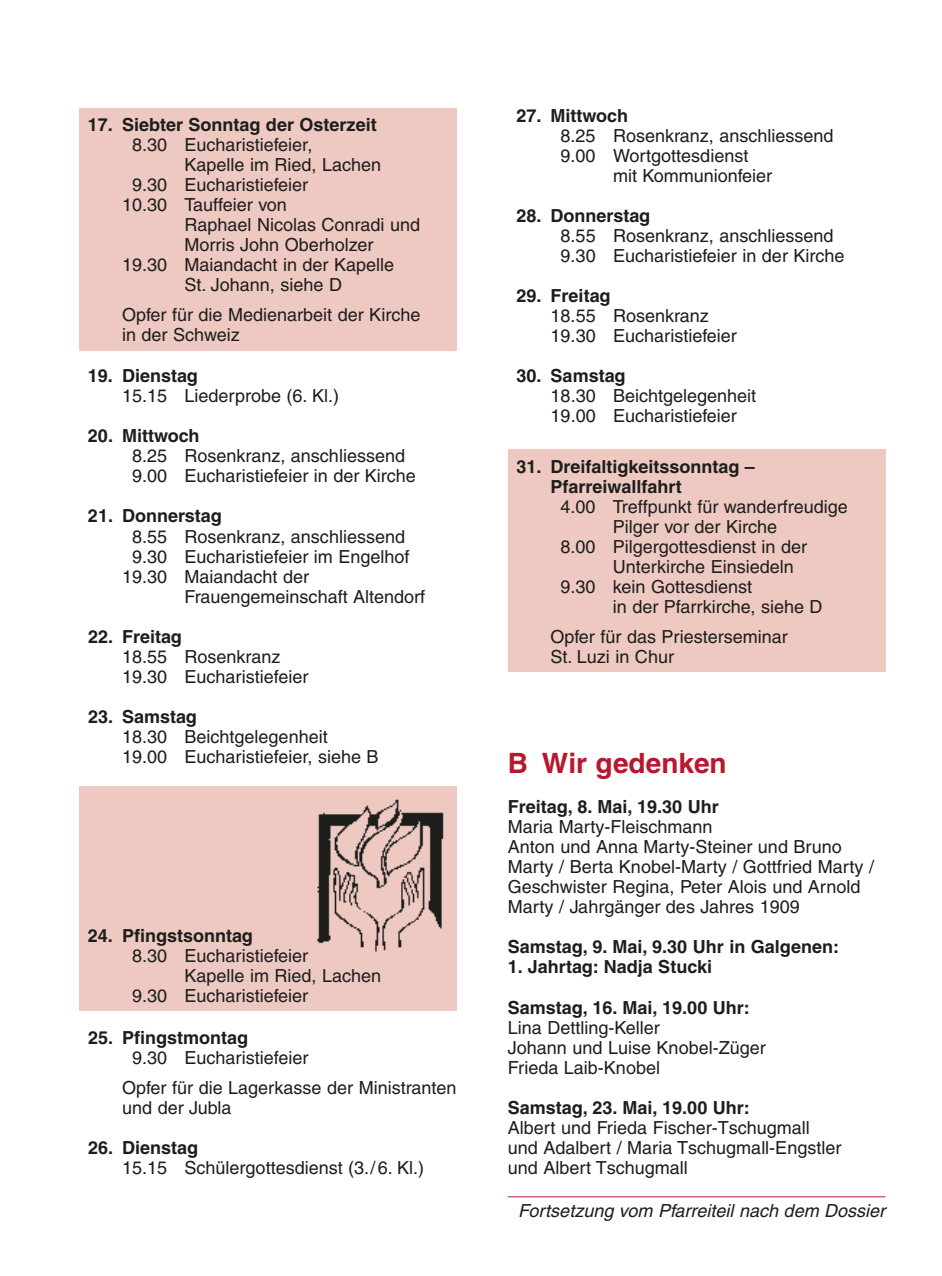
<style>
.page{position:relative;width:942px;height:1276px;background:#fff}
.page>*{position:absolute;margin:0;border:0;box-sizing:border-box;transform-origin:0 0}
.t1{font:700 28px "Helvetica";color:#b7182e}
.t2{font:18px/20px "Helvetica";color:#1d1d1b}
.t3{font:700 18px/20px "Helvetica";color:#1d1d1b}
.t4{font:italic 18px "Helvetica";color:#1d1d1b}
</style>
<div class="page">
<hr style="left:507px;top:1196px;width:377px;height:1px;background:#b7182e">
<div style="left:79px;top:787px;width:377px;height:224px;background:#edc9c2"></div>
<div style="left:507px;top:450px;width:377px;height:222px;background:#edc9c2"></div>
<div style="left:79px;top:108px;width:377px;height:242px;background:#edc9c2"></div>
<img style="left:317px;top:799px;width:127px;height:153px">
<p class="t3" style="left:88px;top:114px;width:290px">17. Siebter Sonntag der Osterzeit</p>
<p class="t2" style="left:132px;top:135px;width:182px">8.30 Eucharistiefeier,</p>
<p class="t2" style="left:184px;top:155px;width:198px">Kapelle im Ried, Lachen</p>
<p class="t2" style="left:132px;top:175px;width:178px">9.30 Eucharistiefeier</p>
<p class="t2" style="left:122px;top:195px;width:166px">10.30 Tauffeier von</p>
<p class="t2" style="left:184px;top:215px;width:237px">Raphael Nicolas Conradi und</p>
<p class="t2" style="left:184px;top:235px;width:191px">Morris John Oberholzer</p>
<p class="t2" style="left:122px;top:255px;width:273px">19.30 Maiandacht in der Kapelle</p>
<p class="t2" style="left:184px;top:275px;width:159px">St. Johann, siehe D</p>
<p class="t2" style="left:122px;top:305px;width:300px">Opfer für die Medienarbeit der Kirche in der Schweiz</p>
<p class="t3" style="left:88px;top:365px;width:111px">19. Dienstag</p>
<p class="t2" style="left:122px;top:386px;width:218px">15.15 Liederprobe (6. Kl.)</p>
<p class="t3" style="left:88px;top:426px;width:113px">20. Mittwoch</p>
<p class="t2" style="left:132px;top:446px;width:285px">8.25 Rosenkranz, anschliessend<br>9.00 Eucharistiefeier in der Kirche</p>
<p class="t3" style="left:88px;top:506px;width:135px">21. Donnerstag</p>
<p class="t2" style="left:132px;top:526px;width:274px">8.55 Rosenkranz, anschliessend</p>
<p class="t2" style="left:132px;top:546px;width:279px">9.30 Eucharistiefeier im Engelhof</p>
<p class="t2" style="left:122px;top:566px;width:188px">19.30 Maiandacht der</p>
<p class="t2" style="left:184px;top:586px;width:242px">Frauengemeinschaft Altendorf</p>
<p class="t3" style="left:88px;top:626px;width:95px">22. Freitag</p>
<p class="t2" style="left:122px;top:646px;width:188px">18.55 Rosenkranz<br>19.30 Eucharistiefeier</p>
<p class="t3" style="left:88px;top:706px;width:110px">23. Samstag</p>
<p class="t2" style="left:122px;top:726px;width:258px">18.30 Beichtgelegenheit<br>19.00 Eucharistiefeier, siehe B</p>
<p class="t3" style="left:88px;top:925px;width:166px">24. Pfingstsonntag</p>
<p class="t2" style="left:132px;top:946px;width:178px">8.30 Eucharistiefeier</p>
<p class="t2" style="left:184px;top:966px;width:198px">Kapelle im Ried, Lachen</p>
<p class="t2" style="left:132px;top:986px;width:178px">9.30 Eucharistiefeier</p>
<p class="t3" style="left:88px;top:1027px;width:161px">25. Pfingstmontag</p>
<p class="t2" style="left:122px;top:1042px;width:336px;line-height:30px;text-indent:10px">9.30 Eucharistiefeier<br>Opfer für die Lagerkasse der Ministranten</p>
<p class="t2" style="left:122px;top:1097px;width:111px">und der Jubla</p>
<p class="t3" style="left:88px;top:1137px;width:111px">26. Dienstag</p>
<p class="t2" style="left:122px;top:1157px;width:303px">15.15 Schülergottesdienst (3./6. Kl.)</p>
<p class="t3" style="left:516px;top:105px;width:113px">27. Mittwoch</p>
<p class="t2" style="left:560px;top:125px;width:274px">8.25 Rosenkranz, anschliessend</p>
<p class="t2" style="left:560px;top:145px;width:189px">9.00 Wortgottesdienst</p>
<p class="t2" style="left:612px;top:165px;width:161px">mit Kommunionfeier</p>
<p class="t3" style="left:516px;top:205px;width:135px">28. Donnerstag</p>
<p class="t2" style="left:560px;top:225px;width:285px">8.55 Rosenkranz, anschliessend<br>9.30 Eucharistiefeier in der Kirche</p>
<p class="t3" style="left:516px;top:285px;width:95px">29. Freitag</p>
<p class="t2" style="left:550px;top:306px;width:188px">18.55 Rosenkranz<br>19.30 Eucharistiefeier</p>
<p class="t3" style="left:516px;top:365px;width:110px">30. Samstag</p>
<p class="t2" style="left:550px;top:386px;width:207px">18.30 Beichtgelegenheit<br>19.00 Eucharistiefeier</p>
<p class="t3" style="left:550px;top:456px;width:206px;text-indent:-34px">31. Dreifaltigkeitssonntag –<br>Pfarreiwallfahrt</p>
<p class="t2" style="left:560px;top:496px;width:289px">4.00 Treffpunkt für wanderfreudige</p>
<p class="t2" style="left:612px;top:516px;width:166px">Pilger vor der Kirche</p>
<p class="t2" style="left:560px;top:536px;width:248px">8.00 Pilgergottesdienst in der</p>
<p class="t2" style="left:612px;top:556px;width:182px">Unterkirche Einsiedeln</p>
<p class="t2" style="left:560px;top:576px;width:193px">9.30 kein Gottesdienst</p>
<p class="t2" style="left:612px;top:596px;width:211px">in der Pfarrkirche, siehe D</p>
<p class="t2" style="left:550px;top:626px;width:239px">Opfer für das Priesterseminar<br>St. Luzi in Chur</p>
<h1 class="t1" style="left:507px;top:746px;width:220px">B Wir gedenken</h1>
<p class="t3" style="left:507px;top:796px;width:212px">Freitag, 8. Mai, 19.30 Uhr</p>
<p class="t2" style="left:507px;top:817px;width:367px">Maria Marty-Fleischmann<br>Anton und Anna Marty-Steiner und Bruno Marty / Berta Knobel-Marty / Gottfried Marty / Geschwister Regina, Peter Alois und Arnold Marty / Jahrgänger des Jahres 1909</p>
<p class="t3" style="left:507px;top:937px;width:332px">Samstag, 9. Mai, 9.30 Uhr in Galgenen:</p>
<p class="t3" style="left:507px;top:957px;width:205px">1. Jahrtag: Nadja Stucki</p>
<p class="t3" style="left:507px;top:997px;width:243px">Samstag, 16. Mai, 19.00 Uhr:</p>
<p class="t2" style="left:507px;top:1017px;width:259px">Lina Dettling-Keller<br>Johann und Luise Knobel-Züger<br>Frieda Laib-Knobel</p>
<p class="t3" style="left:507px;top:1097px;width:243px">Samstag, 23. Mai, 19.00 Uhr:</p>
<p class="t2" style="left:507px;top:1117px;width:335px">Albert und Frieda Fischer-Tschugmall und Adalbert / Maria Tschugmall-Engstler und Albert Tschugmall</p>
<p class="t4" style="left:518px;top:1200px;width:368px">Fortsetzung vom Pfarreiteil nach dem Dossier</p>
</div>
